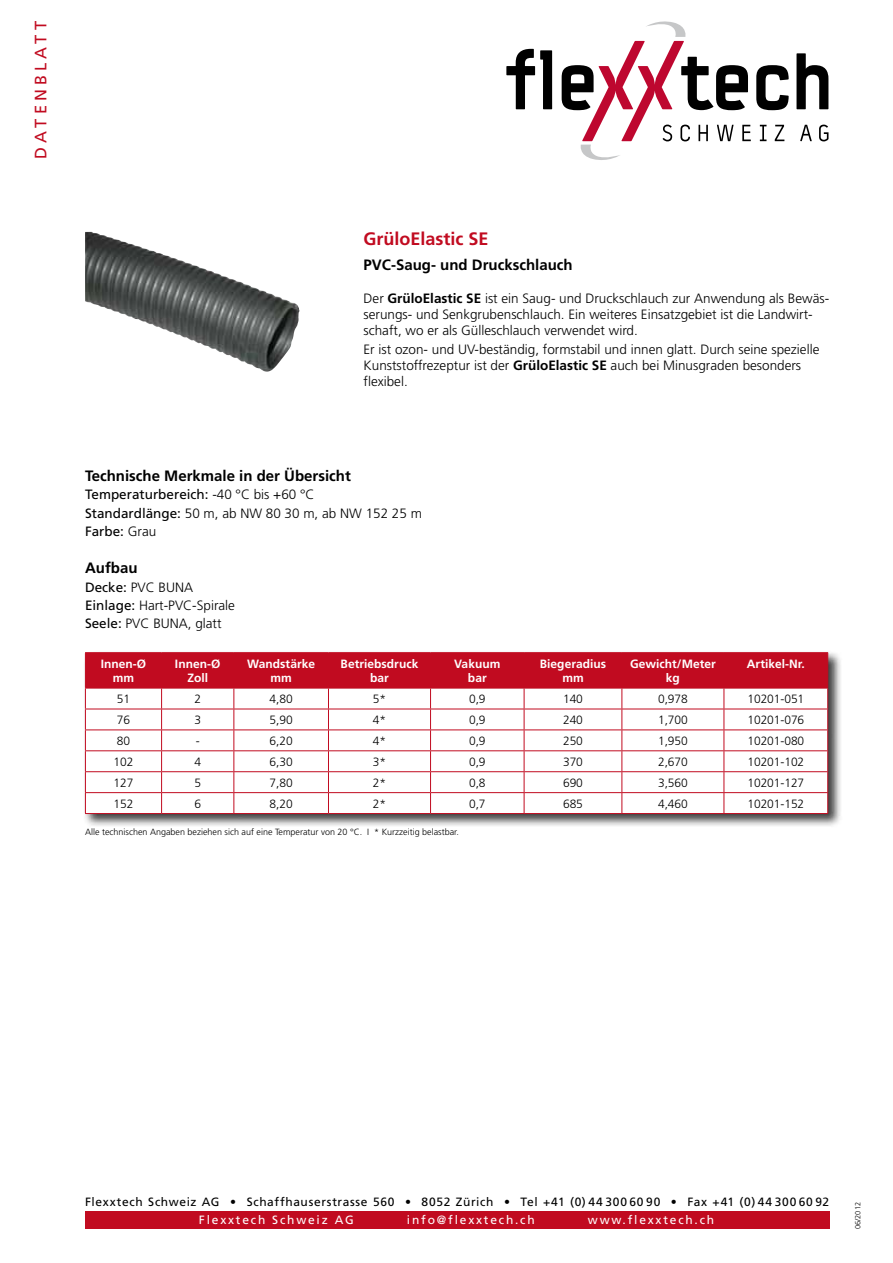
<style>
.page{position:relative;width:893px;height:1263px;background:#fff}
.page>*{position:absolute;margin:0;border:0;box-sizing:border-box;transform-origin:0 0}
.t1{font:700 18px "Frutiger LT Std";color:#c10b20}
.t2{font:16.5px "Frutiger LT Std";letter-spacing:.25em;color:#c10b20}
.t3{font:700 15px "Frutiger LT Std";color:#000}
.t4{font:300 13.5px/16.2px "Frutiger LT Std";color:#000}
.t5{font:300 12px "Frutiger LT Std";letter-spacing:-.005em;color:#000}
.t6{font:700 12px/14.4px "Frutiger LT Std";letter-spacing:.005em;color:#fff;text-align:center}
.t7{font:12px "Frutiger LT Std";letter-spacing:.055em;color:#000}
.t8{font:12px "Frutiger LT Std";letter-spacing:.15em;color:#fff}
.t9{font:300 9px "Frutiger LT Std";color:#000}
.t10{font:300 7.5px "Frutiger LT Std";letter-spacing:-.005em;color:#000}
.s1{font-weight:700}
.s2{font-weight:400}
</style>
<div class="page">
<svg style="left:796px;top:53px;width:32px;height:56px"></svg>
<svg style="left:819px;top:125px;width:9px;height:16px"></svg>
<svg style="left:800px;top:125px;width:12px;height:16px"></svg>
<svg style="left:506px;top:49px;width:46px;height:60px"></svg>
<svg style="left:562px;top:21px;width:227px;height:139px"></svg>
<img style="left:85px;top:232px;width:215px;height:140px">
<div style="left:83px;top:650px;width:759px;height:178px;background:#000;opacity:.75"></div>
<hr style="left:85px;top:652px;width:77px;height:1px;background:#c10b20">
<hr style="left:162px;top:652px;width:72px;height:1px;background:#c10b20">
<hr style="left:234px;top:652px;width:94px;height:1px;background:#c10b20">
<hr style="left:328px;top:652px;width:103px;height:1px;background:#c10b20">
<hr style="left:431px;top:652px;width:93px;height:1px;background:#c10b20">
<hr style="left:524px;top:652px;width:98px;height:1px;background:#c10b20">
<hr style="left:622px;top:652px;width:102px;height:1px;background:#c10b20">
<hr style="left:724px;top:652px;width:104px;height:1px;background:#c10b20">
<svg style="left:85px;top:653px;width:743px;height:160px"></svg>
<hr style="left:85px;top:813px;width:77px;height:1px;background:#c10b20">
<hr style="left:162px;top:813px;width:72px;height:1px;background:#c10b20">
<hr style="left:234px;top:813px;width:94px;height:1px;background:#c10b20">
<hr style="left:328px;top:813px;width:103px;height:1px;background:#c10b20">
<hr style="left:431px;top:813px;width:93px;height:1px;background:#c10b20">
<hr style="left:524px;top:813px;width:98px;height:1px;background:#c10b20">
<hr style="left:622px;top:813px;width:102px;height:1px;background:#c10b20">
<hr style="left:724px;top:813px;width:104px;height:1px;background:#c10b20">
<div style="left:85px;top:1212px;width:744px;height:17px;background:#c10b20"></div>
<p class="t2" style="left:31px;top:159px;width:139px;rotate:-90deg">Datenblatt</p>
<h1 class="t1" style="left:364px;top:228px;width:127px">GrüloElastic SE</h1>
<p class="t3" style="left:364px;top:256px;width:211px">PVC-Saug- und Druckschlauch</p>
<p class="t4" style="left:364px;top:290px;width:467px">Der <span class="s1">GrüloElastic SE</span> ist ein Saug- und Druckschlauch zur Anwendung als Bewäs&shy;serungs- und Senkgrubenschlauch. Ein weiteres Einsatzgebiet ist die Landwirt&shy;schaft, wo er als Gülleschlauch verwendet wird.</p>
<p class="t4" style="left:364px;top:341px;width:457px">Er ist ozon- und UV-beständig, formstabil und innen glatt. Durch seine spezielle<br>Kunststoffrezeptur ist der <span class="s1">GrüloElastic SE</span> auch bei Minusgraden besonders flexibel.</p>
<p class="t3" style="left:85px;top:467px;width:267px">Technische Merkmale in der Übersicht</p>
<p class="t4" style="left:85px;top:486px;width:338px;line-height:18.3px"><span class="s2">Temperaturbereich:</span> -40 °C bis +60 °C<br><span class="s2">Standardlänge:</span> 50 m, ab NW 80 30 m, ab NW 152 25 m<br><span class="s2">Farbe:</span> Grau</p>
<p class="t3" style="left:85px;top:559px;width:54px">Aufbau</p>
<p class="t4" style="left:85px;top:578px;width:152px;line-height:18.3px"><span class="s2">Decke:</span> PVC BUNA<br><span class="s2">Einlage:</span> Hart-PVC-Spirale<br><span class="s2">Seele:</span> PVC BUNA, glatt</p>
<p class="t6" style="left:101px;top:656px;width:47px">Innen-Ø mm</p>
<p class="t6" style="left:175px;top:656px;width:47px">Innen-Ø<br>Zoll</p>
<p class="t6" style="left:247px;top:656px;width:69px">Wandstärke mm</p>
<p class="t6" style="left:341px;top:656px;width:79px">Betriebsdruck bar</p>
<p class="t6" style="left:454px;top:656px;width:48px">Vakuum bar</p>
<p class="t6" style="left:540px;top:656px;width:68px">Biegeradius mm</p>
<p class="t6" style="left:630px;top:656px;width:87px">Gewicht/Meter kg</p>
<p class="t6" style="left:747px;top:656px;width:59px">Artikel-Nr.</p>
<p class="t5" style="left:117px;top:692px;width:15px">51</p>
<p class="t5" style="left:194px;top:692px;width:8px">2</p>
<p class="t5" style="left:270px;top:692px;width:25px">4,80</p>
<p class="t5" style="left:373px;top:692px;width:15px">5*</p>
<p class="t5" style="left:469px;top:692px;width:18px">0,9</p>
<p class="t5" style="left:563px;top:692px;width:21px">140</p>
<p class="t5" style="left:658px;top:692px;width:31px">0,978</p>
<p class="t5" style="left:747px;top:692px;width:58px">10201-051</p>
<p class="t5" style="left:117px;top:713px;width:15px">76</p>
<p class="t5" style="left:194px;top:713px;width:8px">3</p>
<p class="t5" style="left:270px;top:713px;width:25px">5,90</p>
<p class="t5" style="left:373px;top:713px;width:15px">4*</p>
<p class="t5" style="left:469px;top:713px;width:18px">0,9</p>
<p class="t5" style="left:563px;top:713px;width:21px">240</p>
<p class="t5" style="left:658px;top:713px;width:31px">1,700</p>
<p class="t5" style="left:747px;top:713px;width:58px">10201-076</p>
<p class="t5" style="left:117px;top:734px;width:15px">80</p>
<p class="t5" style="left:196px;top:734px;width:5px">-</p>
<p class="t5" style="left:270px;top:734px;width:25px">6,20</p>
<p class="t5" style="left:373px;top:734px;width:15px">4*</p>
<p class="t5" style="left:469px;top:734px;width:18px">0,9</p>
<p class="t5" style="left:563px;top:734px;width:21px">250</p>
<p class="t5" style="left:658px;top:734px;width:31px">1,950</p>
<p class="t5" style="left:747px;top:734px;width:58px">10201-080</p>
<p class="t5" style="left:114px;top:755px;width:21px">102</p>
<p class="t5" style="left:194px;top:755px;width:8px">4</p>
<p class="t5" style="left:270px;top:755px;width:25px">6,30</p>
<p class="t5" style="left:373px;top:755px;width:15px">3*</p>
<p class="t5" style="left:469px;top:755px;width:18px">0,9</p>
<p class="t5" style="left:563px;top:755px;width:21px">370</p>
<p class="t5" style="left:658px;top:755px;width:31px">2,670</p>
<p class="t5" style="left:747px;top:755px;width:58px">10201-102</p>
<p class="t5" style="left:114px;top:776px;width:21px">127</p>
<p class="t5" style="left:194px;top:776px;width:8px">5</p>
<p class="t5" style="left:270px;top:776px;width:25px">7,80</p>
<p class="t5" style="left:373px;top:776px;width:15px">2*</p>
<p class="t5" style="left:469px;top:776px;width:18px">0,8</p>
<p class="t5" style="left:563px;top:776px;width:21px">690</p>
<p class="t5" style="left:658px;top:776px;width:31px">3,560</p>
<p class="t5" style="left:747px;top:776px;width:58px">10201-127</p>
<p class="t5" style="left:114px;top:797px;width:21px">152</p>
<p class="t5" style="left:194px;top:797px;width:8px">6</p>
<p class="t5" style="left:270px;top:797px;width:25px">8,20</p>
<p class="t5" style="left:373px;top:797px;width:15px">2*</p>
<p class="t5" style="left:469px;top:797px;width:18px">0,7</p>
<p class="t5" style="left:563px;top:797px;width:21px">685</p>
<p class="t5" style="left:658px;top:797px;width:31px">4,460</p>
<p class="t5" style="left:747px;top:797px;width:58px">10201-152</p>
<p class="t9" style="left:85px;top:827px;width:375px">Alle technischen Angaben beziehen sich auf eine Temperatur von 20 °C. I * Kurzzeitig belastbar.</p>
<p class="t7" style="left:85px;top:1195px;width:746px">Flexxtech Schweiz AG • Schaffhauserstrasse 560 • 8052 Zürich • Tel +41 (0) 44 300 60 90 • Fax +41 (0) 44 300 60 92</p>
<p class="t8" style="left:199px;top:1213px;width:156px">Flexxtech Schweiz AG</p>
<p class="t8" style="left:407px;top:1213px;width:129px">info@flexxtech.ch</p>
<p class="t8" style="left:588px;top:1213px;width:128px">www.flexxtech.ch</p>
<p class="t10" style="left:853px;top:1229px;width:28px;rotate:-90deg">06/2012</p>
</div>
